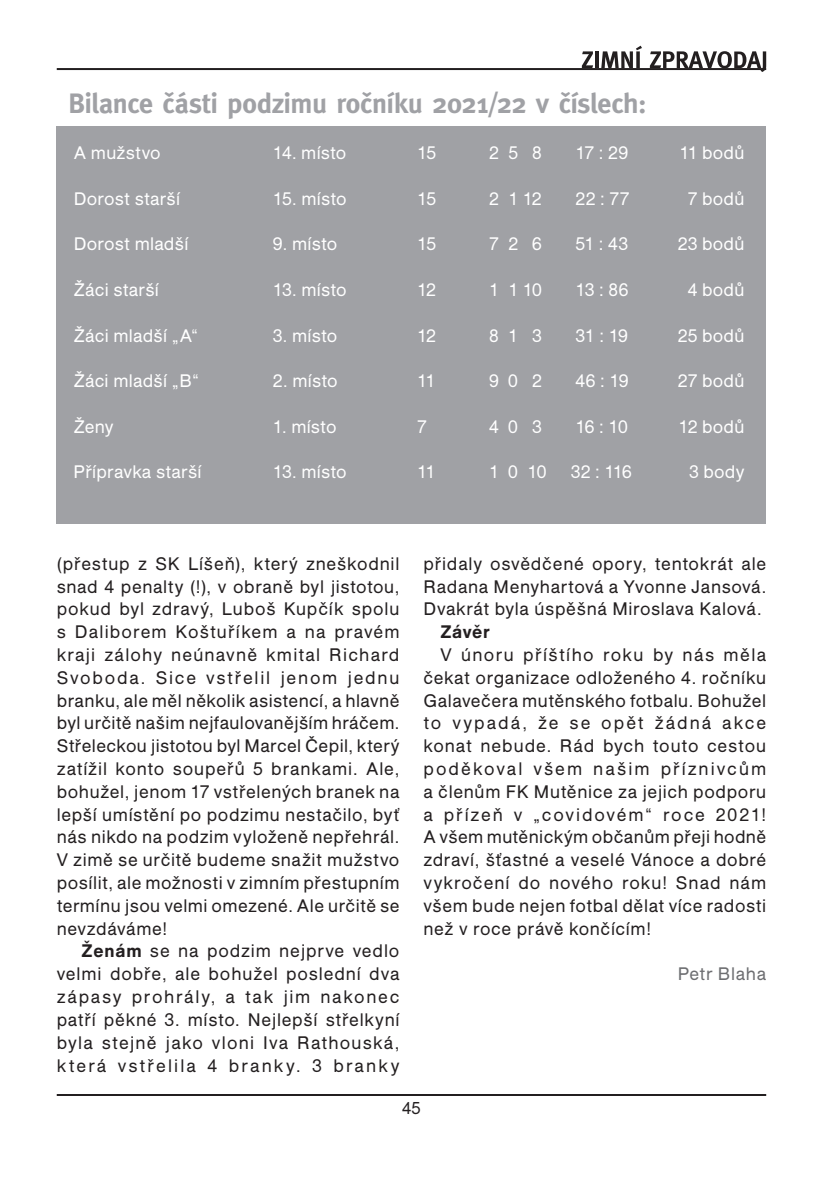
<style>
.page{position:relative;width:840px;height:1191px;background:#fff}
.page>*{position:absolute;margin:0;border:0;box-sizing:border-box;transform-origin:0 0}
.t1{font:700 28px "Meta CE";letter-spacing:-.005em;color:#a0a1a5}
.t2{font:19px/22.8px "Nimbus San No 5 TEE";letter-spacing:.03em;color:#231f20;text-align:justify}
.t3{font:19px "Nimbus San No 5 TEE";letter-spacing:.01em;color:#fff}
.t4{font:19px "Nimbus San No 5 TEE";letter-spacing:.035em;color:#6d6e71}
.t5{font:500 19px "Nimbus San No 5 TEE";letter-spacing:.03em;color:#231f20}
.t6{font:18px "Nimbus San No 5 TEE";color:#231f20}
.s1{font-weight:500}
</style>
<div class="page">
<hr style="left:57px;top:68px;width:708px;height:2px;background:#231f20">
<hr style="left:57px;top:1094px;width:708px;height:2px;background:#231f20">
<svg style="left:581px;top:51px;width:11px;height:17px"></svg>
<hr style="left:595px;top:51px;width:3px;height:17px;background:#231f20">
<svg style="left:601px;top:46px;width:40px;height:22px"></svg>
<svg style="left:649px;top:51px;width:116px;height:21px"></svg>
<div style="left:57px;top:126px;width:708px;height:397px;background:#a0a1a5"></div>
<h1 class="t1" style="left:68px;top:87px;width:579px">Bilance části podzimu ročníku 2021/22 v číslech:</h1>
<p class="t3" style="left:74px;top:143px;width:88px">A mužstvo</p>
<p class="t3" style="left:273px;top:143px;width:75px">14. místo</p>
<p class="t3" style="left:417px;top:143px;width:20px">15</p>
<p class="t3" style="left:489px;top:143px;width:54px">2 5 8</p>
<p class="t3" style="left:575px;top:143px;width:54px">17 : 29</p>
<p class="t3" style="left:679px;top:143px;width:67px">11 bodů</p>
<p class="t3" style="left:74px;top:189px;width:108px">Dorost starší</p>
<p class="t3" style="left:273px;top:189px;width:75px">15. místo</p>
<p class="t3" style="left:417px;top:189px;width:20px">15</p>
<p class="t3" style="left:489px;top:189px;width:54px">2 1 12</p>
<p class="t3" style="left:575px;top:189px;width:55px">22 : 77</p>
<p class="t3" style="left:687px;top:189px;width:58px">7 bodů</p>
<p class="t3" style="left:74px;top:235px;width:116px">Dorost mladší</p>
<p class="t3" style="left:273px;top:235px;width:66px">9. místo</p>
<p class="t3" style="left:417px;top:235px;width:20px">15</p>
<p class="t3" style="left:489px;top:235px;width:54px">7 2 6</p>
<p class="t3" style="left:575px;top:235px;width:54px">51 : 43</p>
<p class="t3" style="left:677px;top:235px;width:68px">23 bodů</p>
<p class="t3" style="left:74px;top:280px;width:87px">Žáci starší</p>
<p class="t3" style="left:273px;top:280px;width:75px">13. místo</p>
<p class="t3" style="left:417px;top:280px;width:20px">12</p>
<p class="t3" style="left:489px;top:280px;width:54px">1 1 10</p>
<p class="t3" style="left:575px;top:280px;width:54px">13 : 86</p>
<p class="t3" style="left:687px;top:280px;width:58px">4 bodů</p>
<p class="t3" style="left:74px;top:326px;width:126px">Žáci mladší „A“</p>
<p class="t3" style="left:273px;top:326px;width:66px">3. místo</p>
<p class="t3" style="left:417px;top:326px;width:20px">12</p>
<p class="t3" style="left:489px;top:326px;width:54px">8 1 3</p>
<p class="t3" style="left:575px;top:326px;width:54px">31 : 19</p>
<p class="t3" style="left:677px;top:326px;width:68px">25 bodů</p>
<p class="t3" style="left:74px;top:371px;width:127px">Žáci mladší „B“</p>
<p class="t3" style="left:273px;top:371px;width:66px">2. místo</p>
<p class="t3" style="left:417px;top:371px;width:19px">11</p>
<p class="t3" style="left:489px;top:371px;width:54px">9 0 2</p>
<p class="t3" style="left:575px;top:371px;width:55px">46 : 19</p>
<p class="t3" style="left:677px;top:371px;width:68px">27 bodů</p>
<p class="t3" style="left:74px;top:417px;width:41px">Ženy</p>
<p class="t3" style="left:273px;top:417px;width:65px">1. místo</p>
<p class="t3" style="left:417px;top:417px;width:11px">7</p>
<p class="t3" style="left:489px;top:417px;width:54px">4 0 3</p>
<p class="t3" style="left:575px;top:417px;width:54px">16 : 10</p>
<p class="t3" style="left:678px;top:417px;width:67px">12 bodů</p>
<p class="t3" style="left:74px;top:463px;width:129px">Přípravka starší</p>
<p class="t3" style="left:273px;top:463px;width:75px">13. místo</p>
<p class="t3" style="left:417px;top:463px;width:19px">11</p>
<p class="t3" style="left:489px;top:463px;width:59px">1 0 10</p>
<p class="t3" style="left:570px;top:463px;width:63px">32 : 116</p>
<p class="t3" style="left:688px;top:463px;width:57px">3 body</p>
<p class="t2" style="left:57px;top:552px;width:344px">(přestup z SK Líšeň), který zneškodnil snad 4 penalty (!), v obraně byl jistotou, pokud byl zdravý, Luboš Kupčík spolu s Daliborem Koštuříkem a na pravém kraji zálohy neúnavně kmital Richard Svoboda. Sice vstřelil jenom jednu branku, ale měl několik asistencí, a hlavně byl určitě našim nejfaulovanějším hráčem.<br>Střeleckou jistotou byl Marcel Čepil, který zatížil konto soupeřů 5 brankami. Ale, bohužel, jenom 17 vstřelených branek na lepší umístění po podzimu nestačilo, byť nás nikdo na podzim vyloženě nepřehrál.<br>V zimě se určitě budeme snažit mužstvo posílit, ale možnosti v zimním přestupním termínu jsou velmi omezené. Ale určitě se nevzdáváme!</p>
<p class="t2" style="left:57px;top:940px;width:344px;text-indent:25px"><span class="s1">Ženám</span> se na podzim nejprve vedlo velmi dobře, ale bohužel poslední dva zápasy prohrály, a tak jim nakonec patří pěkné 3. místo. Nejlepší střelkyní byla stejně jako vloni Iva Rathouská, která vstřelila 4 branky. 3 branky</p>
<p class="t2" style="left:423px;top:552px;width:344px">přidaly osvědčené opory, tentokrát ale Radana Menyhartová a Yvonne Jansová.<br>Dvakrát byla úspěšná Miroslava Kalová.</p>
<p class="t5" style="left:440px;top:622px;width:51px">Závěr</p>
<p class="t2" style="left:423px;top:643px;width:344px;text-indent:17px">V únoru příštího roku by nás měla čekat organizace odloženého 4. ročníku Galavečera mutěnského fotbalu. Bohužel to vypadá, že se opět žádná akce konat nebude. Rád bych touto cestou poděkoval všem našim příznivcům a členům FK Mutěnice za jejich podporu a přízeň v „covidovém“ roce 2021!<br>A všem mutěnickým občanům přeji hodně zdraví, šťastné a veselé Vánoce a dobré vykročení do nového roku! Snad nám všem bude nejen fotbal dělat více radosti než v roce právě končícím!</p>
<p class="t4" style="left:677px;top:964px;width:90px">Petr Blaha</p>
<p class="t6" style="left:402px;top:1099px;width:20px">45</p>
</div>
